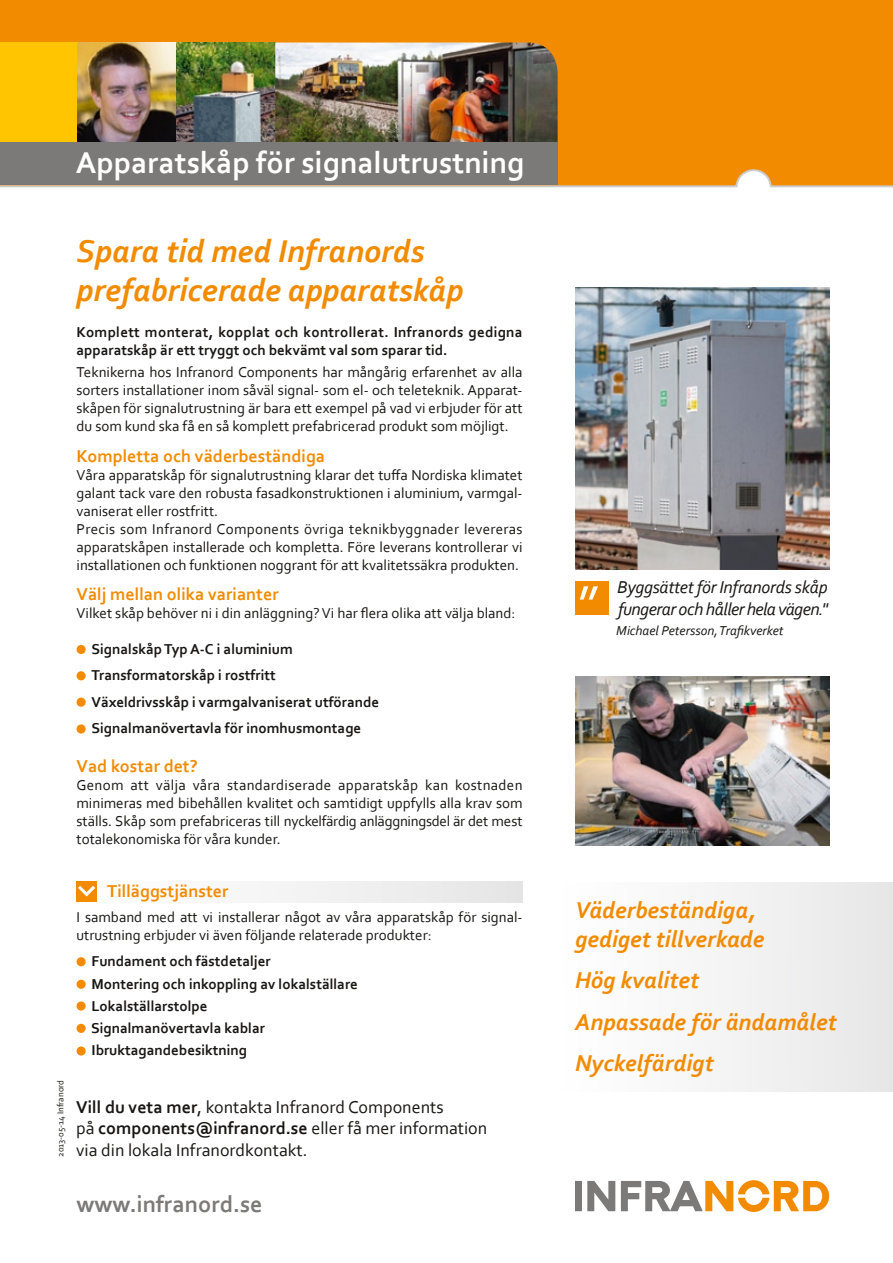
<style>
.page{position:relative;width:893px;height:1263px;background:#fff}
.page>*{position:absolute;margin:0;border:0;box-sizing:border-box;transform-origin:0 0}
.t1{font:italic 700 33px/39.6px "Corbel";color:#f28b00}
.t2{font:700 31.5px "Corbel";color:#fff}
.t3{font:italic 700 24px/41.5px "Corbel";color:#f28b00}
.t4{font:700 24px "Corbel";color:#7b7a79}
.t5{font:18px/21.6px "Corbel";color:#171614}
.t6{font:700 18px "Corbel";color:#f28b00}
.t7{font:italic 18px/21.6px "Corbel";letter-spacing:-.02em;color:#171614}
.t8{font:15px/18px "Corbel";color:#171614;text-align:justify}
.t9{font:700 15px/22.2px "Corbel";color:#171614}
.t10{font:700 15px/18px "Corbel";letter-spacing:.02em;color:#171614}
.t11{font:italic 13.5px "Corbel";color:#171614}
.t12{font:9px "Corbel";color:#171614}
.s1{font-weight:700}
</style>
<div class="page">
<div style="left:0;top:0;width:893px;height:188px;background:#f28b00"></div>
<div style="left:575px;top:1181px;width:7px;height:30px;background:#7b7a79"></div>
<svg style="left:587px;top:1181px;width:28px;height:30px"></svg>
<svg style="left:621px;top:1180px;width:208px;height:32px"></svg>
<img style="left:77px;top:43px;width:481px;height:99px">
<div style="left:0;top:43px;width:77px;height:99px;background:#fec500"></div>
<div style="left:0;top:142px;width:558px;height:43px;background:#7b7a79"></div>
<div style="left:575px;top:581px;width:33px;height:34px;background:#f28b00"></div>
<svg style="left:580px;top:586px;width:18px;height:13px"></svg>
<img style="left:575px;top:288px;width:254px;height:281px">
<div style="left:77px;top:645px;width:9px;height:9px;background:#f28b00;border-radius:50%"></div>
<div style="left:77px;top:671px;width:9px;height:9px;background:#f28b00;border-radius:50%"></div>
<div style="left:77px;top:698px;width:9px;height:9px;background:#f28b00;border-radius:50%"></div>
<div style="left:77px;top:724px;width:9px;height:9px;background:#f28b00;border-radius:50%"></div>
<div style="left:77px;top:882px;width:446px;height:20px;background:linear-gradient(to right,#fff,#e6e6e6)"></div>
<div style="left:77px;top:957px;width:9px;height:9px;background:#f28b00;border-radius:50%"></div>
<div style="left:77px;top:980px;width:9px;height:9px;background:#f28b00;border-radius:50%"></div>
<div style="left:77px;top:1001px;width:9px;height:9px;background:#f28b00;border-radius:50%"></div>
<div style="left:77px;top:1024px;width:9px;height:9px;background:#f28b00;border-radius:50%"></div>
<div style="left:77px;top:1046px;width:9px;height:9px;background:#f28b00;border-radius:50%"></div>
<div style="left:77px;top:881px;width:20px;height:20px;background:#f28b00"></div>
<svg style="left:78px;top:886px;width:17px;height:10px"></svg>
<div style="left:560px;top:882px;width:333px;height:209px;background:#f4f4f4"></div>
<img style="left:575px;top:677px;width:254px;height:168px">
<h2 class="t2" style="left:76px;top:143px;width:450px">Apparatskåp för signalutrustning</h2>
<h1 class="t1" style="left:77px;top:230px;width:388px">Spara tid med Infranords prefabricerade apparatskåp</h1>
<p class="t10" style="left:77px;top:323px;width:448px">Komplett monterat, kopplat och kontrollerat. Infranords gedigna apparatskåp är ett tryggt och bekvämt val som sparar tid.</p>
<p class="t8" style="left:77px;top:363px;width:448px">Teknikerna hos Infranord Components har mångårig erfarenhet av alla sorters installationer inom såväl signal- som el- och teleteknik. Apparat&shy;skåpen för signalutrustning är bara ett exempel på vad vi erbjuder för att du som kund ska få en så komplett prefabricerad produkt som möjligt.</p>
<p class="t6" style="left:77px;top:444px;width:250px">Kompletta och väderbeständiga</p>
<p class="t8" style="left:77px;top:465px;width:448px;text-align:left">Våra apparatskåp för signalutrustning klarar det tuffa Nordiska klimatet galant tack vare den robusta fasadkonstruktionen i aluminium, varmgal&shy;vaniserat eller rostfritt.<br>Precis som Infranord Components övriga teknikbyggnader levereras apparatskåpen installerade och kompletta. Före leverans kontrollerar vi installationen och funktionen noggrant för att kvalitetssäkra produkten.</p>
<p class="t6" style="left:77px;top:582px;width:204px">Välj mellan olika varianter</p>
<p class="t8" style="left:77px;top:603px;width:440px">Vilket skåp behöver ni i din anläggning? Vi har flera olika att välja bland:</p>
<p class="t9" style="left:92px;top:635px;width:289px;line-height:26.5px">Signalskåp Typ A-C i aluminium Transformatorskåp i rostfritt<br>Växeldrivsskåp i varmgalvaniserat utförande Signalmanövertavla för inomhusmontage</p>
<p class="t6" style="left:77px;top:755px;width:123px">Vad kostar det?</p>
<p class="t8" style="left:77px;top:775px;width:448px">Genom att välja våra standardiserade apparatskåp kan kostnaden minimeras med bibehållen kvalitet och samtidigt uppfylls alla krav som ställs. Skåp som prefabriceras till nyckelfärdig anläggningsdel är det mest totalekonomiska för våra kunder.</p>
<p class="t12" style="left:55px;top:1157px;width:78px;rotate:-90deg">2013-05-14 Infranord</p>
<p class="t6" style="left:107px;top:880px;width:123px">Tilläggstjänster</p>
<p class="t8" style="left:77px;top:908px;width:448px">I samband med att vi installerar något av våra apparatskåp för signal&shy;utrustning erbjuder vi även följande relaterade produkter:</p>
<p class="t9" style="left:91px;top:950px;width:268px">Fundament och fästdetaljer<br>Montering och inkoppling av lokalställare<br>Lokalställarstolpe<br>Signalmanövertavla kablar<br>Ibruktagandebesiktning</p>
<p class="t5" style="left:76px;top:1096px;width:413px"><span class="s1">Vill du veta mer</span>, kontakta Infranord Components<br>på <span class="s1">components@infranord.se</span> eller få mer information via din lokala Infranordkontakt.</p>
<h3 class="t4" style="left:77px;top:1189px;width:188px">www.infranord.se</h3>
<p class="t7" style="left:617px;top:576px;width:213px">Byggsättet för Infranords skåp fungerar och håller hela vägen."</p>
<p class="t11" style="left:616px;top:622px;width:169px">Michael Petersson, Trafikverket</p>
<h3 class="t3" style="left:575px;top:895px;width:191px;line-height:28.8px">Väderbeständiga, gediget tillverkade</h3>
<h3 class="t3" style="left:575px;top:959px;width:263px">Hög kvalitet<br>Anpassade för ändamålet<br>Nyckelfärdigt</h3>
</div>
